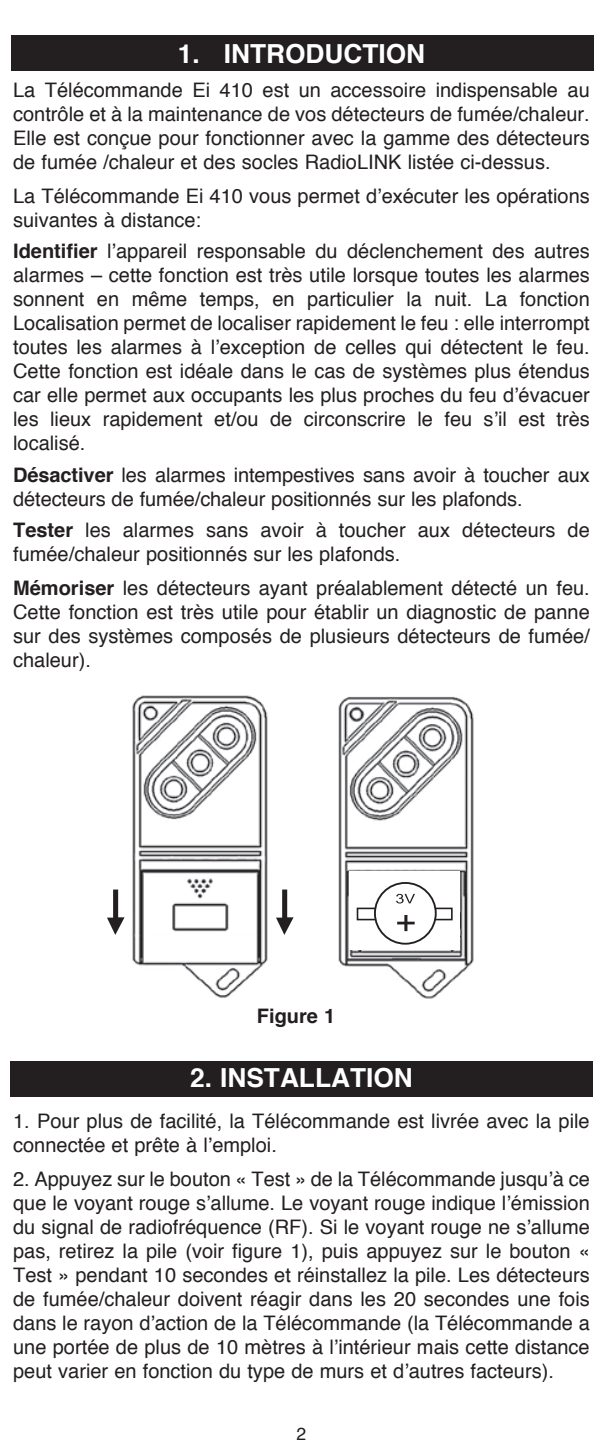
<style>
.page{position:relative;width:603px;height:1453px;background:#fff}
.page>*{position:absolute;margin:0;border:0;box-sizing:border-box;transform-origin:0 0}
.t1{font:700 26.25px "Helvetica";color:#fff}
.t2{font:20px/24px "Helvetica";color:#231f20;text-align:justify}
.t3{font:700 20px "Helvetica";color:#231f20}
.t4{font:17.5px "Helvetica";color:#231f20}
.s1{font-weight:700}
</style>
<div class="page">
<div style="left:11px;top:35px;width:582px;height:36px;background:#231f20"></div>
<div style="left:10px;top:1061px;width:582px;height:35px;background:#231f20"></div>
<img style="left:124px;top:695px;width:350px;height:304px">
<div style="left:349px;top:871px;width:110px;height:78px;background:#fff"></div>
<svg style="left:375px;top:883px;width:60px;height:61px"></svg>
<div style="left:374px;top:882px;width:62px;height:62px;border:2px solid #231f20;border-radius:50%"></div>
<svg style="left:356px;top:894px;width:97px;height:37px"></svg>
<svg style="left:276px;top:889px;width:17px;height:46px"></svg>
<svg style="left:107px;top:889px;width:17px;height:46px"></svg>
<h1 class="t1" style="left:178px;top:32px;width:249px">1. INTRODUCTION</h1>
<p class="t2" style="left:13px;top:78px;width:578px">La Télécommande Ei 410 est un accessoire indispensable au contrôle et à la maintenance de vos détecteurs de fumée/chaleur.<br>Elle est conçue pour fonctionner avec la gamme des détecteurs de fumée /chaleur et des socles RadioLINK listée ci-dessus.</p>
<p class="t2" style="left:13px;top:184px;width:578px">La Télécommande Ei 410 vous permet d’exécuter les opérations suivantes à distance:</p>
<p class="t2" style="left:13px;top:240px;width:578px"><span class="s1">Identifier</span> l’appareil responsable du déclenchement des autres alarmes – cette fonction est très utile lorsque toutes les alarmes sonnent en même temps, en particulier la nuit. La fonction Localisation permet de localiser rapidement le feu : elle interrompt toutes les alarmes à l’exception de celles qui détectent le feu.<br>Cette fonction est idéale dans le cas de systèmes plus étendus car elle permet aux occupants les plus proches du feu d’évacuer les lieux rapidement et/ou de circonscrire le feu s’il est très localisé.</p>
<p class="t2" style="left:13px;top:463px;width:578px"><span class="s1">Désactiver</span> les alarmes intempestives sans avoir à toucher aux détecteurs de fumée/chaleur positionnés sur les plafonds.</p>
<p class="t2" style="left:13px;top:519px;width:578px"><span class="s1">Tester</span> les alarmes sans avoir à toucher aux détecteurs de fumée/chaleur positionnés sur les plafonds.</p>
<p class="t2" style="left:13px;top:577px;width:578px"><span class="s1">Mémoriser</span> les détecteurs ayant préalablement détecté un feu.<br>Cette fonction est très utile pour établir un diagnostic de panne sur des systèmes composés de plusieurs détecteurs de fumée/ chaleur).</p>
<p class="t3" style="left:257px;top:1000px;width:80px">Figure 1</p>
<h1 class="t1" style="left:190px;top:1056px;width:224px">2. INSTALLATION</h1>
<p class="t2" style="left:13px;top:1110px;width:578px">1. Pour plus de facilité, la Télécommande est livrée avec la pile connectée et prête à l’emploi.</p>
<p class="t2" style="left:13px;top:1168px;width:578px">2. Appuyez sur le bouton « Test » de la Télécommande jusqu’à ce que le voyant rouge s’allume. Le voyant rouge indique l’émission du signal de radiofréquence (RF). Si le voyant rouge ne s’allume pas, retirez la pile (voir figure 1), puis appuyez sur le bouton « Test » pendant 10 secondes et réinstallez la pile. Les détecteurs de fumée/chaleur doivent réagir dans les 20 secondes une fois dans le rayon d’action de la Télécommande (la Télécommande a une portée de plus de 10 mètres à l’intérieur mais cette distance peut varier en fonction du type de murs et d’autres facteurs).</p>
<p class="t4" style="left:296px;top:1420px;width:11px">2</p>
</div>
